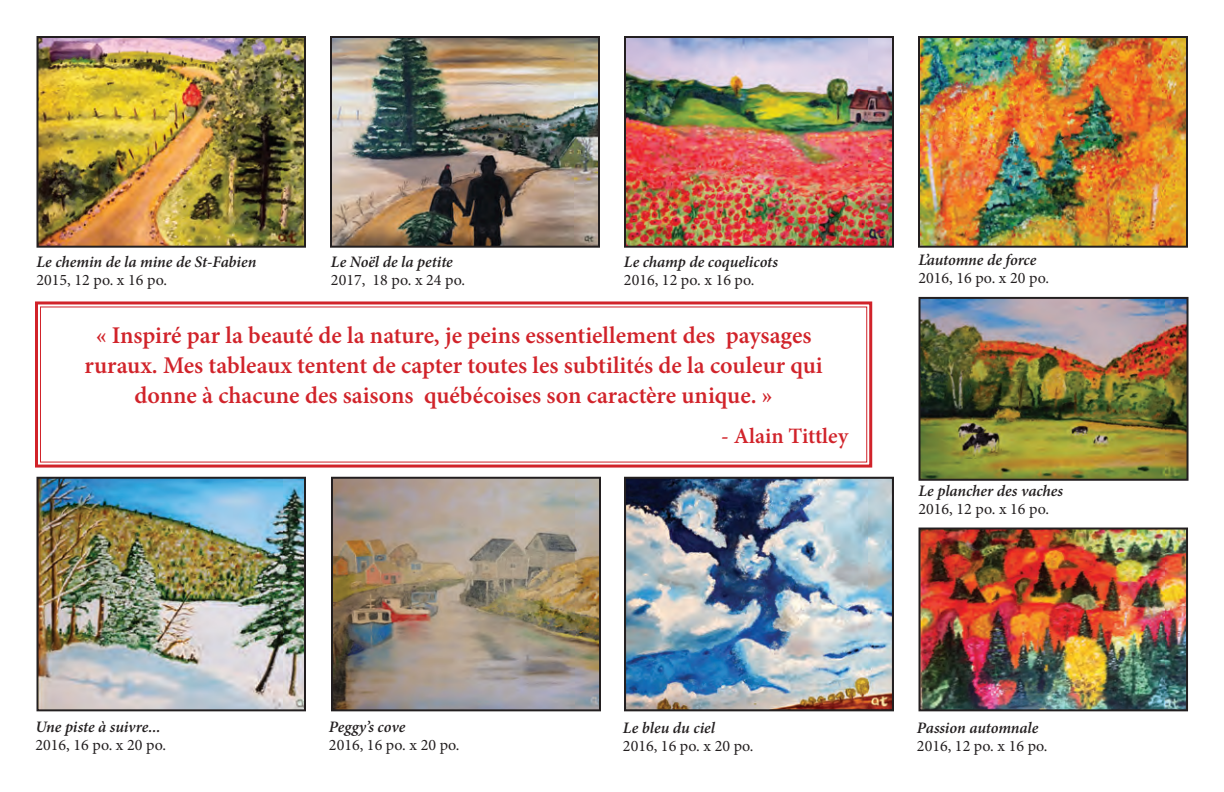
<style>
.page{position:relative;width:1224px;height:792px;background:#fff}
.page>*{position:absolute;margin:0;border:0;box-sizing:border-box;transform-origin:0 0}
.t1{font:600 24px/30px "Minion Pro";color:#d1232a;text-align:center}
.t2{font:600 22px "Minion Pro";color:#d1232a}
.t3{font:italic 600 16px "Minion Pro";letter-spacing:-.005em;color:#231f20}
.t4{font:16px "Minion Pro";color:#231f20}
</style>
<div class="page">
<img style="left:921px;top:39px;width:264px;height:206px">
<div style="left:918px;top:36px;width:270px;height:212px;border:2px solid #231f20"></div>
<img style="left:39px;top:39px;width:264px;height:206px">
<div style="left:36px;top:36px;width:270px;height:212px;border:2px solid #231f20"></div>
<img style="left:333px;top:39px;width:264px;height:206px">
<div style="left:330px;top:36px;width:270px;height:212px;border:2px solid #231f20"></div>
<img style="left:922px;top:300px;width:264px;height:178px">
<div style="left:919px;top:297px;width:270px;height:184px;border:2px solid #231f20"></div>
<img style="left:627px;top:39px;width:264px;height:206px">
<div style="left:624px;top:36px;width:270px;height:212px;border:2px solid #231f20"></div>
<img style="left:627px;top:480px;width:264px;height:228px">
<div style="left:624px;top:477px;width:270px;height:234px;border:2px solid #231f20"></div>
<img style="left:39px;top:480px;width:264px;height:228px">
<div style="left:36px;top:477px;width:270px;height:234px;border:2px solid #231f20"></div>
<img style="left:922px;top:531px;width:263px;height:177px">
<div style="left:919px;top:528px;width:269px;height:183px;border:2px solid #231f20"></div>
<img style="left:334px;top:480px;width:264px;height:228px">
<div style="left:331px;top:477px;width:270px;height:234px;border:2px solid #231f20"></div>
<svg style="left:35px;top:301px;width:838px;height:167px"></svg>
<p class="t3" style="left:36px;top:251px;width:221px">Le chemin de la mine de St-Fabien</p>
<p class="t4" style="left:36px;top:269px;width:132px">2015, 12 po. x 16 po.</p>
<p class="t3" style="left:331px;top:251px;width:123px">Le Noël de la petite</p>
<p class="t4" style="left:331px;top:269px;width:136px">2017, 18 po. x 24 po.</p>
<p class="t3" style="left:624px;top:251px;width:155px">Le champ de coquelicots</p>
<p class="t4" style="left:624px;top:269px;width:132px">2016, 12 po. x 16 po.</p>
<p class="t3" style="left:918px;top:249px;width:119px">L’automne de force</p>
<p class="t4" style="left:918px;top:267px;width:132px">2016, 16 po. x 20 po.</p>
<p class="t1" style="left:84px;top:320px;width:740px">« Inspiré par la beauté de la nature, je peins essentiellement des paysages ruraux. Mes tableaux tentent de capter toutes les subtilités de la couleur qui donne à chacune des saisons québécoises son caractère unique. »</p>
<p class="t2" style="left:721px;top:421px;width:128px">- Alain Tittley</p>
<p class="t3" style="left:919px;top:480px;width:146px">Le plancher des vaches</p>
<p class="t4" style="left:919px;top:499px;width:132px">2016, 12 po. x 16 po.</p>
<p class="t3" style="left:35px;top:716px;width:127px">Une piste à suivre...</p>
<p class="t4" style="left:35px;top:734px;width:132px">2016, 16 po. x 20 po.</p>
<p class="t3" style="left:329px;top:716px;width:78px">Peggy’s cove</p>
<p class="t4" style="left:329px;top:734px;width:132px">2016, 16 po. x 20 po.</p>
<p class="t3" style="left:623px;top:717px;width:93px">Le bleu du ciel</p>
<p class="t4" style="left:623px;top:735px;width:132px">2016, 16 po. x 20 po.</p>
<p class="t3" style="left:917px;top:717px;width:123px">Passion automnale</p>
<p class="t4" style="left:917px;top:735px;width:132px">2016, 12 po. x 16 po.</p>
</div>
